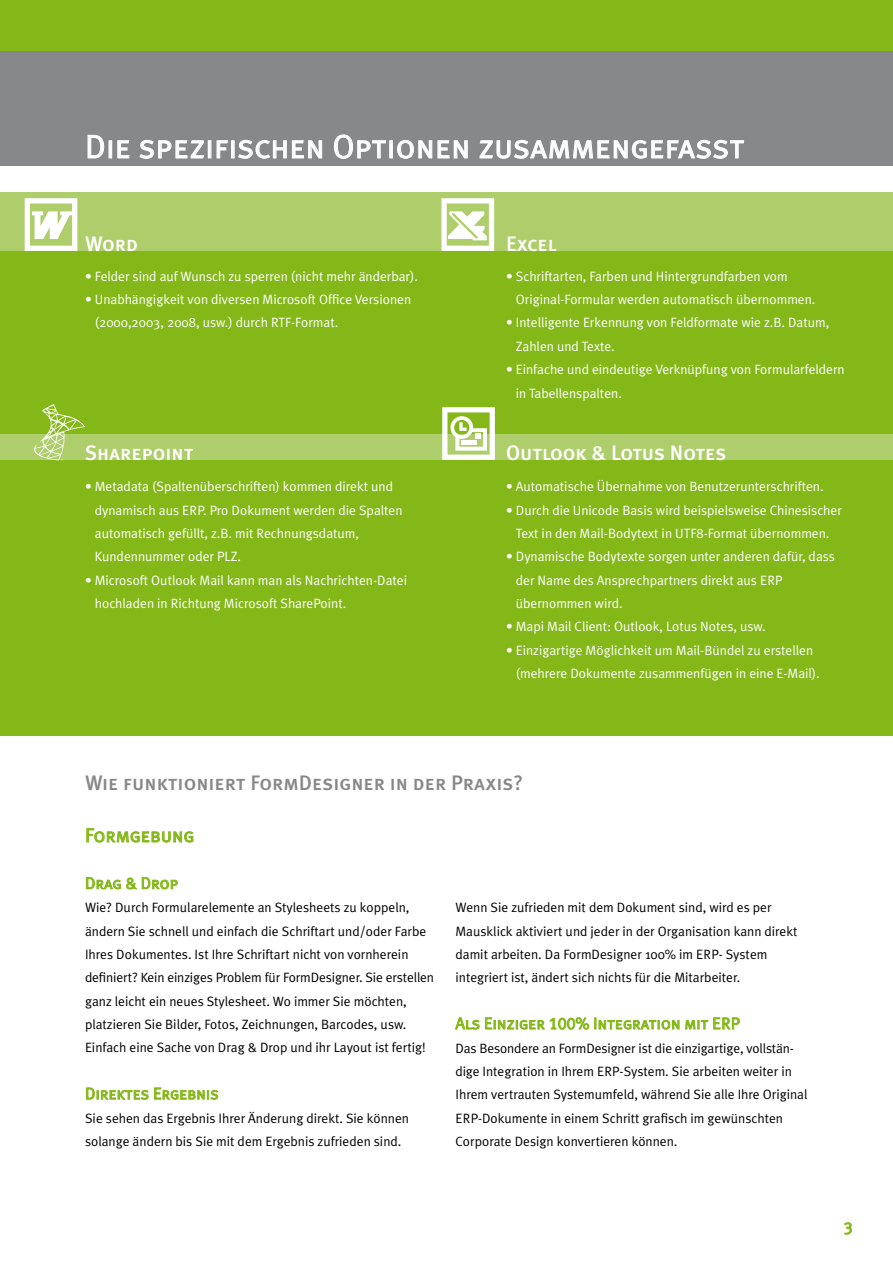
<style>
.page{position:relative;width:893px;height:1263px;background:#fff}
.page>*{position:absolute;margin:0;border:0;box-sizing:border-box;transform-origin:0 0}
.t1{font:33px "Meta Plus Normal Caps";letter-spacing:.005em;color:#fff}
.t2{font:21px "Meta Plus Medium Caps";color:#87888a}
.t3{font:21px "Meta Plus Medium Caps";color:#fff}
.t4{font:19.5px "Meta Plus Normal Caps";letter-spacing:.005em;color:#84b819}
.t5{font:16.5px "Meta Plus Normal Caps";letter-spacing:.005em;color:#84b819}
.t6{font:13.5px/23.4px "Meta Plus Normal";color:#fff}
.t7{font:13.5px/23.4px "Meta Plus Normal";color:#000}
</style>
<div class="page">
<div style="left:0;top:0;width:893px;height:51px;background:#84b819"></div>
<div style="left:0;top:51px;width:893px;height:115px;background:#87888a"></div>
<div style="left:0;top:234px;width:893px;height:502px;background:#84b819"></div>
<div style="left:0;top:192px;width:893px;height:59px;background:#aecd6b"></div>
<svg style="left:844px;top:1222px;width:8px;height:12px"></svg>
<svg style="left:88px;top:135px;width:16px;height:23px"></svg>
<div style="left:109px;top:140px;width:3px;height:18px;border:1px solid #fff"></div>
<svg style="left:117px;top:140px;width:12px;height:18px"></svg>
<svg style="left:139px;top:140px;width:65px;height:19px"></svg>
<div style="left:208px;top:140px;width:3px;height:18px;border:1px solid #fff"></div>
<svg style="left:217px;top:140px;width:105px;height:19px"></svg>
<svg style="left:334px;top:134px;width:52px;height:25px"></svg>
<div style="left:389px;top:140px;width:4px;height:18px;border:1px solid #fff"></div>
<svg style="left:397px;top:140px;width:35px;height:19px"></svg>
<svg style="left:86px;top:828px;width:107px;height:15px"></svg>
<svg style="left:86px;top:877px;width:92px;height:12px"></svg>
<svg style="left:86px;top:1087px;width:132px;height:13px"></svg>
<svg style="left:455px;top:1017px;width:224px;height:13px"></svg>
<svg style="left:685px;top:1017px;width:55px;height:12px"></svg>
<div style="left:0;top:434px;width:893px;height:25px;background:#aecd6b"></div>
<svg style="left:438px;top:140px;width:306px;height:111px"></svg>
<svg style="left:25px;top:198px;width:52px;height:53px"></svg>
<svg style="left:442px;top:407px;width:53px;height:53px"></svg>
<svg style="left:24px;top:404px;width:61px;height:56px"></svg>
<h1 class="t1" style="left:85px;top:127px;width:661px">Die spezifischen Optionen zusammengefasst</h1>
<h2 class="t3" style="left:85px;top:231px;width:55px">Word</h2>
<p class="t6" style="left:85px;top:264px;width:334px">• Felder sind auf Wunsch zu sperren (nicht mehr änderbar).</p>
<p class="t6" style="left:95px;top:287px;width:318px;text-indent:-10px">• Unabhängigkeit von diversen Microsoft Office Versionen (2000,2003, 2008, usw.) durch RTF-Format.</p>
<h2 class="t3" style="left:85px;top:440px;width:110px">Sharepoint</h2>
<p class="t6" style="left:95px;top:475px;width:309px;text-indent:-10px">• Metadata (Spaltenüberschriften) kommen direkt und dynamisch aus ERP. Pro Dokument werden die Spalten automatisch gefüllt, z.B. mit Rechnungsdatum, Kundennummer oder PLZ.</p>
<p class="t6" style="left:95px;top:568px;width:314px;text-indent:-10px">• Microsoft Outlook Mail kann man als Nachrichten-Datei hochladen in Richtung Microsoft SharePoint.</p>
<h2 class="t3" style="left:506px;top:231px;width:52px">Excel</h2>
<p class="t6" style="left:516px;top:264px;width:301px;text-indent:-10px">• Schriftarten, Farben und Hintergrundfarben vom<br>Original-Formular werden automatisch übernommen.</p>
<p class="t6" style="left:516px;top:311px;width:315px;text-indent:-10px">• Intelligente Erkennung von Feldformate wie z.B. Datum,<br>Zahlen und Texte.</p>
<p class="t6" style="left:516px;top:358px;width:330px;text-indent:-10px">• Einfache und eindeutige Verknüpfung von Formularfeldern in Tabellenspalten.</p>
<h2 class="t3" style="left:506px;top:440px;width:222px">Outlook &amp; Lotus Notes</h2>
<p class="t6" style="left:506px;top:475px;width:319px">• Automatische Übernahme von Benutzerunterschriften.</p>
<p class="t6" style="left:506px;top:498px;width:337px;text-align:center">• Durch die Unicode Basis wird beispielsweise Chinesischer<br>Text in den Mail-Bodytext in UTF8-Format übernommen.</p>
<p class="t6" style="left:516px;top:545px;width:321px;text-indent:-10px">• Dynamische Bodytexte sorgen unter anderen dafür, dass der Name des Ansprechpartners direkt aus ERP übernommen wird.</p>
<p class="t6" style="left:506px;top:615px;width:261px">• Mapi Mail Client: Outlook, Lotus Notes, usw.</p>
<p class="t6" style="left:516px;top:638px;width:306px;text-indent:-10px">• Einzigartige Möglichkeit um Mail-Bündel zu erstellen (mehrere Dokumente zusammenfügen in eine E-Mail).</p>
<h2 class="t2" style="left:85px;top:770px;width:439px">Wie funktioniert FormDesigner in der Praxis?</h2>
<h3 class="t4" style="left:85px;top:824px;width:111px">Formgebung</h3>
<p class="t5" style="left:85px;top:873px;width:95px">Drag &amp; Drop</p>
<p class="t7" style="left:85px;top:896px;width:351px">Wie? Durch Formularelemente an Stylesheets zu koppeln, ändern Sie schnell und einfach die Schriftart und/oder Farbe Ihres Dokumentes. Ist Ihre Schriftart nicht von vornherein definiert? Kein einziges Problem für FormDesigner. Sie erstellen ganz leicht ein neues Stylesheet. Wo immer Sie möchten, platzieren Sie Bilder, Fotos, Zeichnungen, Barcodes, usw.<br>Einfach eine Sache von Drag &amp; Drop und ihr Layout ist fertig!</p>
<p class="t5" style="left:85px;top:1084px;width:135px">Direktes Ergebnis</p>
<p class="t7" style="left:85px;top:1106px;width:326px">Sie sehen das Ergebnis Ihrer Änderung direkt. Sie können solange ändern bis Sie mit dem Ergebnis zufrieden sind.</p>
<p class="t7" style="left:455px;top:896px;width:344px">Wenn Sie zufrieden mit dem Dokument sind, wird es per Mausklick aktiviert und jeder in der Organisation kann direkt damit arbeiten. Da FormDesigner 100% im ERP- System integriert ist, ändert sich nichts für die Mitarbeiter.</p>
<p class="t5" style="left:455px;top:1014px;width:286px">Als Einziger 100% Integration mit ERP</p>
<p class="t7" style="left:455px;top:1036px;width:353px">Das Besondere an FormDesigner ist die einzigartige, vollstän&shy;dige Integration in Ihrem ERP-System. Sie arbeiten weiter in Ihrem vertrauten Systemumfeld, während Sie alle Ihre Original ERP-Dokumente in einem Schritt grafisch im gewünschten Corporate Design konvertieren können.</p>
<p class="t5" style="left:844px;top:1218px;width:10px">3</p>
</div>
